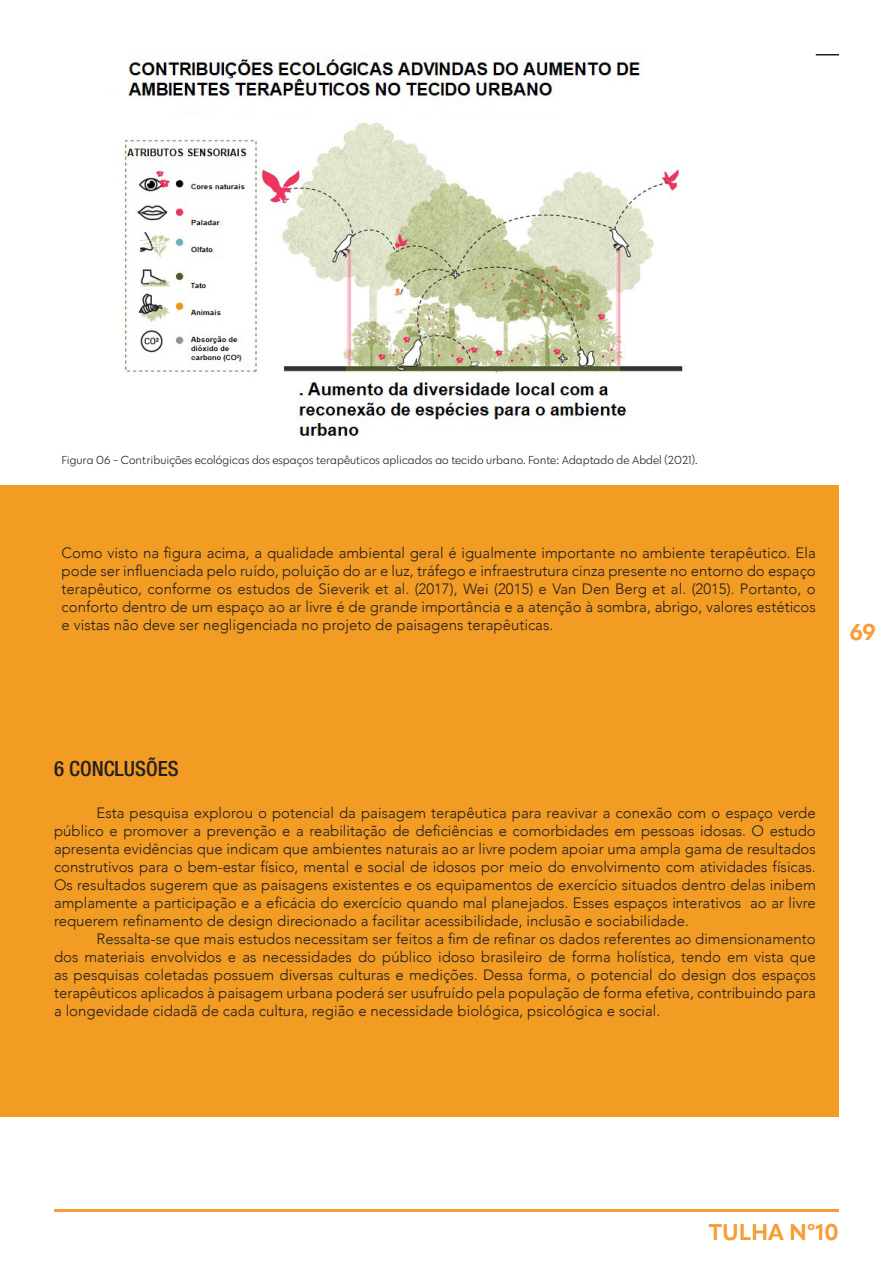
<style>
.page{position:relative;width:893px;height:1263px;background:#fff}
.page>*{position:absolute;margin:0;border:0;box-sizing:border-box;transform-origin:0 0}
.t1{font:700 22.5px "Apparat";color:#f79d33}
.SUBTÍTULO{font:500 condensed 21px "Helvetica Neue LT Std";color:#231f20}
.CORPO_DO_TEXTO{font:300 15px/18px "Avenir";color:#231f20;text-align:justify}
.LEGENDA_DE_FIGURA{font:300 12px "Klik";color:#231f20}
</style>
<div class="page">
<hr style="left:54px;top:1209px;width:785px;height:3px;background:#f79d33">
<div style="left:0;top:485px;width:839px;height:631px;background:#f29c24"></div>
<img style="left:122px;top:54px;width:561px;height:384px">
<hr style="left:816px;top:54px;width:23px;height:2px;background:#231f20">
<p class="LEGENDA_DE_FIGURA" style="left:62px;top:452px;width:637px">Figura 06 - Contribuições ecológicas dos espaços terapêuticos aplicados ao tecido urbano. Fonte: Adaptado de Abdel (2021).</p>
<p class="CORPO_DO_TEXTO" style="left:62px;top:544px;width:756px">Como visto na figura acima, a qualidade ambiental geral é igualmente importante no ambiente terapêutico. Ela pode ser influenciada pelo ruído, poluição do ar e luz, tráfego e infraestrutura cinza presente no entorno do espaço terapêutico, conforme os estudos de Sieverik et al. (2017), Wei (2015) e Van Den Berg et al. (2015). Portanto, o conforto dentro de um espaço ao ar livre é de grande importância e a atenção à sombra, abrigo, valores estéticos e vistas não deve ser negligenciada no projeto de paisagens terapêuticas.</p>
<h1 class="t1" style="left:850px;top:618px;width:28px">69</h1>
<p class="SUBTÍTULO" style="left:54px;top:756px;width:126px">6 CONCLUSÕES</p>
<p class="CORPO_DO_TEXTO" style="left:54px;top:804px;width:763px;text-indent:43px">Esta pesquisa explorou o potencial da paisagem terapêutica para reavivar a conexão com o espaço verde público e promover a prevenção e a reabilitação de deficiências e comorbidades em pessoas idosas. O estudo apresenta evidências que indicam que ambientes naturais ao ar livre podem apoiar uma ampla gama de resultados construtivos para o bem-estar físico, mental e social de idosos por meio do envolvimento com atividades físicas.<br>Os resultados sugerem que as paisagens existentes e os equipamentos de exercício situados dentro delas inibem amplamente a participação e a eficácia do exercício quando mal planejados. Esses espaços interativos ao ar livre requerem refinamento de design direcionado a facilitar acessibilidade, inclusão e sociabilidade.</p>
<p class="CORPO_DO_TEXTO" style="left:54px;top:930px;width:763px;text-indent:43px">Ressalta-se que mais estudos necessitam ser feitos a fim de refinar os dados referentes ao dimensionamento dos materiais envolvidos e as necessidades do público idoso brasileiro de forma holística, tendo em vista que as pesquisas coletadas possuem diversas culturas e medições. Dessa forma, o potencial do design dos espaços terapêuticos aplicados à paisagem urbana poderá ser usufruído pela população de forma efetiva, contribuindo para a longevidade cidadã de cada cultura, região e necessidade biológica, psicológica e social.</p>
<h1 class="t1" style="left:709px;top:1218px;width:132px">TULHA Nº10</h1>
</div>
